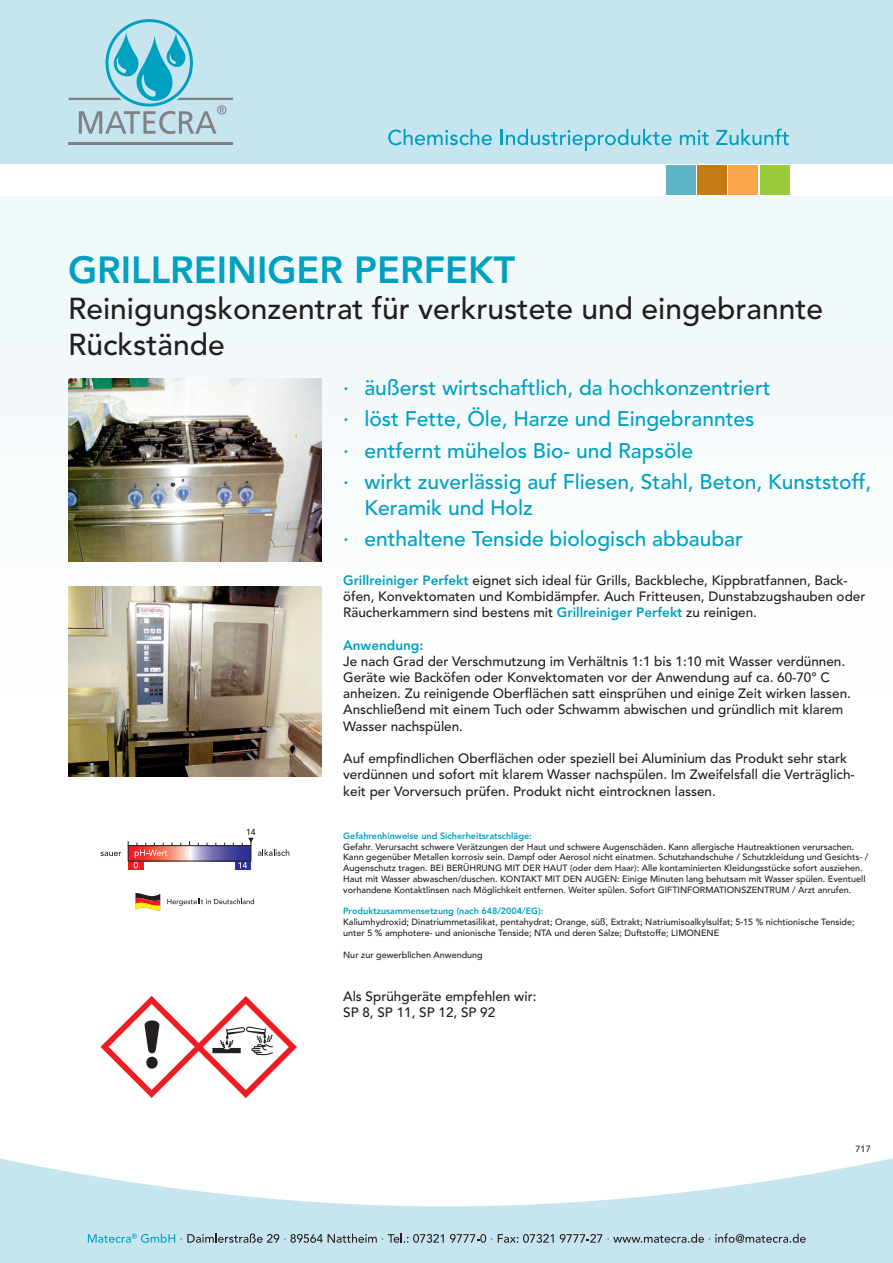
<style>
.page{position:relative;width:893px;height:1263px;background:#fff}
.page>*{position:absolute;margin:0;border:0;box-sizing:border-box;transform-origin:0 0}
.t1{font:800 37.5px "Avenir LT";color:#00a0c1}
.t2{font:500 30px/36px "Avenir LT";color:#231f20}
.Aufzählung_Auslobung{font:500 21px/25.2px "Avenir LT";color:#00a0c1}
.t3{font:500 13.5px/16.2px "Avenir LT";color:#231f20}
.t4{font:800 13.5px "Avenir LT";color:#00a0c1}
.t5{font:500 9px/10.8px "Avenir LT";color:#231f20}
.t6{font:800 9px "Avenir LT";color:#00a0c1}
.t7{font:500 8.7px "Avenir LT";color:#231f20}
.s1{font-weight:800;color:#00a0c1}
</style>
<div class="page">
<svg style="left:0;top:1158px;width:893px;height:105px;fill:#c7e5ef"></svg>
<div style="left:0;top:0;width:893px;height:164px;background:#c7e5ef"></div>
<div style="left:666px;top:165px;width:30px;height:30px;background:#5fb5c5"></div>
<div style="left:697px;top:165px;width:30px;height:30px;background:#c27b11"></div>
<div style="left:728px;top:165px;width:30px;height:30px;background:#f9a64a"></div>
<div style="left:760px;top:165px;width:29px;height:30px;background:#99ca3b"></div>
<svg style="left:388px;top:129px;width:104px;height:16px"></svg>
<svg style="left:501px;top:129px;width:171px;height:22px"></svg>
<svg style="left:680px;top:130px;width:29px;height:15px"></svg>
<svg style="left:716px;top:129px;width:73px;height:16px"></svg>
<hr style="left:69px;top:143px;width:164px;height:2px;background:#808285">
<svg style="left:69px;top:19px;width:164px;height:115px"></svg>
<svg style="left:88px;top:1233px;width:356px;height:10px;background:#9bbcc6"></svg>
<svg style="left:450px;top:1234px;width:42px;height:9px"></svg>
<svg style="left:498px;top:1234px;width:56px;height:9px"></svg>
<svg style="left:560px;top:1233px;width:246px;height:10px;background:#a1b7bf"></svg>
<img style="left:68px;top:378px;width:254px;height:184px">
<img style="left:68px;top:586px;width:254px;height:191px">
<div style="left:235px;top:861px;width:16px;height:8px;background:#2e3092"></div>
<div style="left:128px;top:861px;width:15px;height:8px;background:#ee1d23"></div>
<svg style="left:101px;top:852px;width:20px;height:4px"></svg>
<svg style="left:127px;top:838px;width:162px;height:30px"></svg>
<svg style="left:167px;top:898px;width:87px;height:8px"></svg>
<svg style="left:135px;top:893px;width:25px;height:18px"></svg>
<svg style="left:101px;top:996px;width:196px;height:102px"></svg>
<p class="t1" style="left:68px;top:248px;width:449px">GRILLREINIGER PERFEKT</p>
<p class="t2" style="left:68px;top:292px;width:757px">Reinigungskonzentrat für verkrustete und eingebrannte<br>Rückstände</p>
<p class="t7" style="left:246px;top:827px;width:11px">14</p>
<p class="Aufzählung_Auslobung" style="left:343px;top:375px;width:429px">· äußerst wirtschaftlich, da hochkonzentriert</p>
<p class="Aufzählung_Auslobung" style="left:343px;top:407px;width:413px">· löst Fette, Öle, Harze und Eingebranntes</p>
<p class="Aufzählung_Auslobung" style="left:343px;top:438px;width:352px">· entfernt mühelos Bio- und Rapsöle</p>
<p class="Aufzählung_Auslobung" style="left:364px;top:470px;width:508px;text-indent:-21px">· wirkt zuverlässig auf Fliesen, Stahl, Beton, Kunststoff,<br>Keramik und Holz</p>
<p class="Aufzählung_Auslobung" style="left:343px;top:527px;width:401px">· enthaltene Tenside biologisch abbaubar</p>
<p class="t3" style="left:343px;top:572px;width:524px"><span class="s1">Grillreiniger Perfekt</span> eignet sich ideal für Grills, Backbleche, Kippbratfannen, Back&shy;öfen, Konvektomaten und Kombidämpfer. Auch Fritteusen, Dunstabzugshauben oder<br>Räucherkammern sind bestens mit <span class="s1">Grillreiniger Perfekt</span> zu reinigen.</p>
<p class="t4" style="left:343px;top:637px;width:82px">Anwendung:</p>
<p class="t3" style="left:343px;top:653px;width:509px">Je nach Grad der Verschmutzung im Verhältnis 1:1 bis 1:10 mit Wasser verdünnen.<br>Geräte wie Backöfen oder Konvektomaten vor der Anwendung auf ca. 60-70° C anheizen. Zu reinigende Oberflächen satt einsprühen und einige Zeit wirken lassen.<br>Anschließend mit einem Tuch oder Schwamm abwischen und gründlich mit klarem Wasser nachspülen.</p>
<p class="t3" style="left:343px;top:751px;width:513px">Auf empfindlichen Oberflächen oder speziell bei Aluminium das Produkt sehr stark verdünnen und sofort mit klarem Wasser nachspülen. Im Zweifelsfall die Verträglich&shy;keit per Vorversuch prüfen. Produkt nicht eintrocknen lassen.</p>
<p class="t6" style="left:343px;top:830px;width:190px">Gefahrenhinweise und Sicherheitsratschläge:</p>
<p class="t5" style="left:343px;top:841px;width:527px">Gefahr. Verursacht schwere Verätzungen der Haut und schwere Augenschäden. Kann allergische Hautreaktionen verursachen.<br>Kann gegenüber Metallen korrosiv sein. Dampf oder Aerosol nicht einatmen. Schutzhandschuhe / Schutzkleidung und Gesichts- /<br>Augenschutz tragen. BEI BERÜHRUNG MIT DER HAUT (oder dem Haar): Alle kontaminierten Kleidungsstücke sofort ausziehen.</p>
<p class="t5" style="left:343px;top:874px;width:524px">Haut mit Wasser abwaschen/duschen. KONTAKT MIT DEN AUGEN: Einige Minuten lang behutsam mit Wasser spülen. Eventuell vorhandene Kontaktlinsen nach Möglichkeit entfernen. Weiter spülen. Sofort GIFTINFORMATIONSZENTRUM / Arzt anrufen.</p>
<p class="t6" style="left:343px;top:906px;width:202px">Produktzusammensetzung (nach 648/2004/EG):</p>
<p class="t5" style="left:343px;top:917px;width:513px">Kaliumhydroxid; Dinatriummetasilikat, pentahydrat; Orange, süß, Extrakt; Natriumisoalkylsulfat; 5-15 % nichtionische Tenside; unter 5 % amphotere- und anionische Tenside; NTA und deren Salze; Duftstoffe; LIMONENE</p>
<p class="t5" style="left:343px;top:949px;width:141px">Nur zur gewerblichen Anwendung</p>
<p class="t3" style="left:343px;top:988px;width:195px">Als Sprühgeräte empfehlen wir:</p>
<p class="t3" style="left:343px;top:1004px;width:154px">SP 8, SP 11, SP 12, SP 92</p>
<p class="t5" style="left:856px;top:1144px;width:17px">717</p>
</div>
